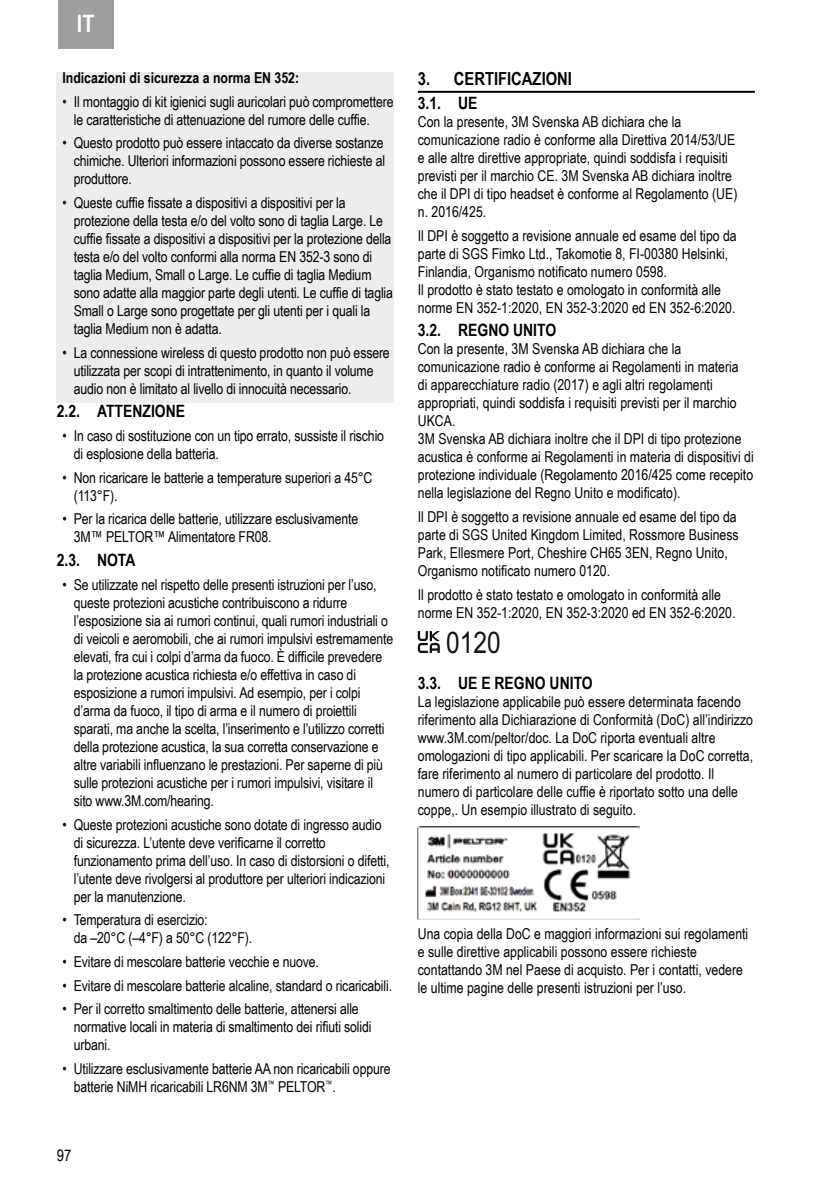
<style>
.page{position:relative;width:840px;height:1191px;background:#fff}
.page>*{position:absolute;margin:0;border:0;box-sizing:border-box;transform-origin:0 0}
.t1{font:29.8px "Arial Narrow";color:#111211}
.t2{font:700 24px "Arial Narrow";color:#fff}
.t3{font:700 18px "Arial Narrow";color:#000}
.t4{font:700 17px "Arial Narrow";color:#000}
.t5{font:16px "Arial Narrow";color:#000}
.t6{font:15px/18px "Arial Narrow";letter-spacing:-.01em;color:#000}
.t7{font:700 15px "Arial Narrow";color:#000}
</style>
<div class="page">
<div style="left:58px;top:0;width:55px;height:48px;background:#9c9e9f"></div>
<div style="left:57px;top:72px;width:336px;height:14px;background:#eceded"></div>
<div style="left:57px;top:83px;width:336px;height:50px;background:#eceded"></div>
<div style="left:57px;top:125px;width:336px;height:68px;background:#eceded"></div>
<div style="left:57px;top:184px;width:336px;height:159px;background:#eceded"></div>
<div style="left:57px;top:334px;width:336px;height:68px;background:#eceded"></div>
<hr style="left:417px;top:91px;width:337px;height:2px;background:#000">
<img style="left:417px;top:827px;width:221px;height:92px">
<svg style="left:417px;top:631px;width:22px;height:22px"></svg>
<h2 class="t2" style="left:77px;top:5px;width:19px">IT</h2>
<p class="t7" style="left:62px;top:66px;width:238px">Indicazioni di sicurezza a norma EN 352:</p>
<p class="t6" style="left:74px;top:92px;width:321px;text-indent:-11px">• Il montaggio di kit igienici sugli auricolari può compromettere le caratteristiche di attenuazione del rumore delle cuffie.</p>
<p class="t6" style="left:74px;top:133px;width:313px;text-align:justify;text-indent:-11px">• Questo prodotto può essere intaccato da diverse sostanze chimiche. Ulteriori informazioni possono essere richieste al produttore.</p>
<p class="t6" style="left:74px;top:193px;width:320px;text-indent:-11px">• Queste cuffie fissate a dispositivi a dispositivi per la protezione della testa e/o del volto sono di taglia Large. Le cuffie fissate a dispositivi a dispositivi per la protezione della testa e/o del volto conformi alla norma EN 352-3 sono di taglia Medium, Small o Large. Le cuffie di taglia Medium sono adatte alla maggior parte degli utenti. Le cuffie di taglia Small o Large sono progettate per gli utenti per i quali la taglia Medium non è adatta.</p>
<p class="t6" style="left:74px;top:343px;width:317px;text-indent:-11px">• La connessione wireless di questo prodotto non può essere utilizzata per scopi di intrattenimento, in quanto il volume audio non è limitato al livello di innocuità necessario.</p>
<p class="t4" style="left:57px;top:398px;width:130px">2.2. ATTENZIONE</p>
<p class="t6" style="left:74px;top:426px;width:311px;text-indent:-11px">• In caso di sostituzione con un tipo errato, sussiste il rischio di esplosione della batteria.</p>
<p class="t6" style="left:74px;top:468px;width:300px;text-indent:-11px">• Non ricaricare le batterie a temperature superiori a 45°C (113°F).</p>
<p class="t6" style="left:74px;top:509px;width:286px;text-indent:-11px">• Per la ricarica delle batterie, utilizzare esclusivamente<br>3M™ PELTOR™ Alimentatore FR08.</p>
<p class="t4" style="left:57px;top:547px;width:80px">2.3. NOTA</p>
<p class="t6" style="left:74px;top:575px;width:321px;text-indent:-11px">• Se utilizzate nel rispetto delle presenti istruzioni per l’uso, queste protezioni acustiche contribuiscono a ridurre l’esposizione sia ai rumori continui, quali rumori industriali o di veicoli e aeromobili, che ai rumori impulsivi estremamente elevati, fra cui i colpi d’arma da fuoco. È difficile prevedere la protezione acustica richiesta e/o effettiva in caso di esposizione a rumori impulsivi. Ad esempio, per i colpi d’arma da fuoco, il tipo di arma e il numero di proiettili sparati, ma anche la scelta, l’inserimento e l’utilizzo corretti della protezione acustica, la sua corretta conservazione e altre variabili influenzano le prestazioni. Per saperne di più sulle protezioni acustiche per i rumori impulsivi, visitare il sito www.3M.com/hearing.</p>
<p class="t6" style="left:74px;top:814px;width:317px;text-indent:-11px">• Queste protezioni acustiche sono dotate di ingresso audio di sicurezza. L’utente deve verificarne il corretto funzionamento prima dell’uso. In caso di distorsioni o difetti, l’utente deve rivolgersi al produttore per ulteriori indicazioni per la manutenzione.</p>
<p class="t6" style="left:74px;top:910px;width:180px;text-indent:-11px">• Temperatura di esercizio:<br>da –20°C (–4°F) a 50°C (122°F).</p>
<p class="t6" style="left:62px;top:952px;width:258px">• Evitare di mescolare batterie vecchie e nuove.</p>
<p class="t6" style="left:62px;top:975px;width:331px">• Evitare di mescolare batterie alcaline, standard o ricaricabili.</p>
<p class="t6" style="left:74px;top:999px;width:299px;text-indent:-11px">• Per il corretto smaltimento delle batterie, attenersi alle normative locali in materia di smaltimento dei rifiuti solidi urbani.</p>
<p class="t6" style="left:74px;top:1059px;width:318px;text-indent:-11px">• Utilizzare esclusivamente batterie AA non ricaricabili oppure batterie NiMH ricaricabili LR6NM 3M<sup>™</sup> PELTOR<sup>™</sup>.</p>
<p class="t5" style="left:57px;top:1143px;width:16px">97</p>
<p class="t3" style="left:417px;top:65px;width:156px">3. CERTIFICAZIONI</p>
<p class="t4" style="left:417px;top:90px;width:61px">3.1. UE</p>
<p class="t6" style="left:417px;top:112px;width:321px">Con la presente, 3M Svenska AB dichiara che la comunicazione radio è conforme alla Direttiva 2014/53/UE e alle altre direttive appropriate, quindi soddisfa i requisiti previsti per il marchio CE. 3M Svenska AB dichiara inoltre che il DPI di tipo headset è conforme al Regolamento (UE) n. 2016/425.</p>
<p class="t6" style="left:417px;top:226px;width:320px">Il DPI è soggetto a revisione annuale ed esame del tipo da parte di SGS Fimko Ltd., Takomotie 8, FI-00380 Helsinki, Finlandia, Organismo notificato numero 0598.<br>Il prodotto è stato testato e omologato in conformità alle norme EN 352-1:2020, EN 352-3:2020 ed EN 352-6:2020.</p>
<p class="t4" style="left:417px;top:317px;width:140px">3.2. REGNO UNITO</p>
<p class="t6" style="left:417px;top:339px;width:337px">Con la presente, 3M Svenska AB dichiara che la comunicazione radio è conforme ai Regolamenti in materia<br>di apparecchiature radio (2017) e agli altri regolamenti appropriati, quindi soddisfa i requisiti previsti per il marchio UKCA.<br>3M Svenska AB dichiara inoltre che il DPI di tipo protezione acustica è conforme ai Regolamenti in materia di dispositivi di protezione individuale (Regolamento 2016/425 come recepito nella legislazione del Regno Unito e modificato).</p>
<p class="t6" style="left:417px;top:507px;width:322px">Il DPI è soggetto a revisione annuale ed esame del tipo da parte di SGS United Kingdom Limited, Rossmore Business Park, Ellesmere Port, Cheshire CH65 3EN, Regno Unito, Organismo notificato numero 0120.</p>
<p class="t6" style="left:417px;top:585px;width:319px">Il prodotto è stato testato e omologato in conformità alle norme EN 352-1:2020, EN 352-3:2020 ed EN 352-6:2020.</p>
<h1 class="t1" style="left:446px;top:620px;width:56px">0120</h1>
<p class="t4" style="left:417px;top:670px;width:176px">3.3. UE E REGNO UNITO</p>
<p class="t6" style="left:417px;top:692px;width:336px">La legislazione applicabile può essere determinata facendo riferimento alla Dichiarazione di Conformità (DoC) all’indirizzo www.3M.com/peltor/doc. La DoC riporta eventuali altre omologazioni di tipo applicabili. Per scaricare la DoC corretta, fare riferimento al numero di particolare del prodotto. Il numero di particolare delle cuffie è riportato sotto una delle coppe,. Un esempio illustrato di seguito.</p>
<p class="t6" style="left:417px;top:924px;width:332px">Una copia della DoC e maggiori informazioni sui regolamenti e sulle direttive applicabili possono essere richieste contattando 3M nel Paese di acquisto. Per i contatti, vedere le ultime pagine delle presenti istruzioni per l’uso.</p>
</div>
